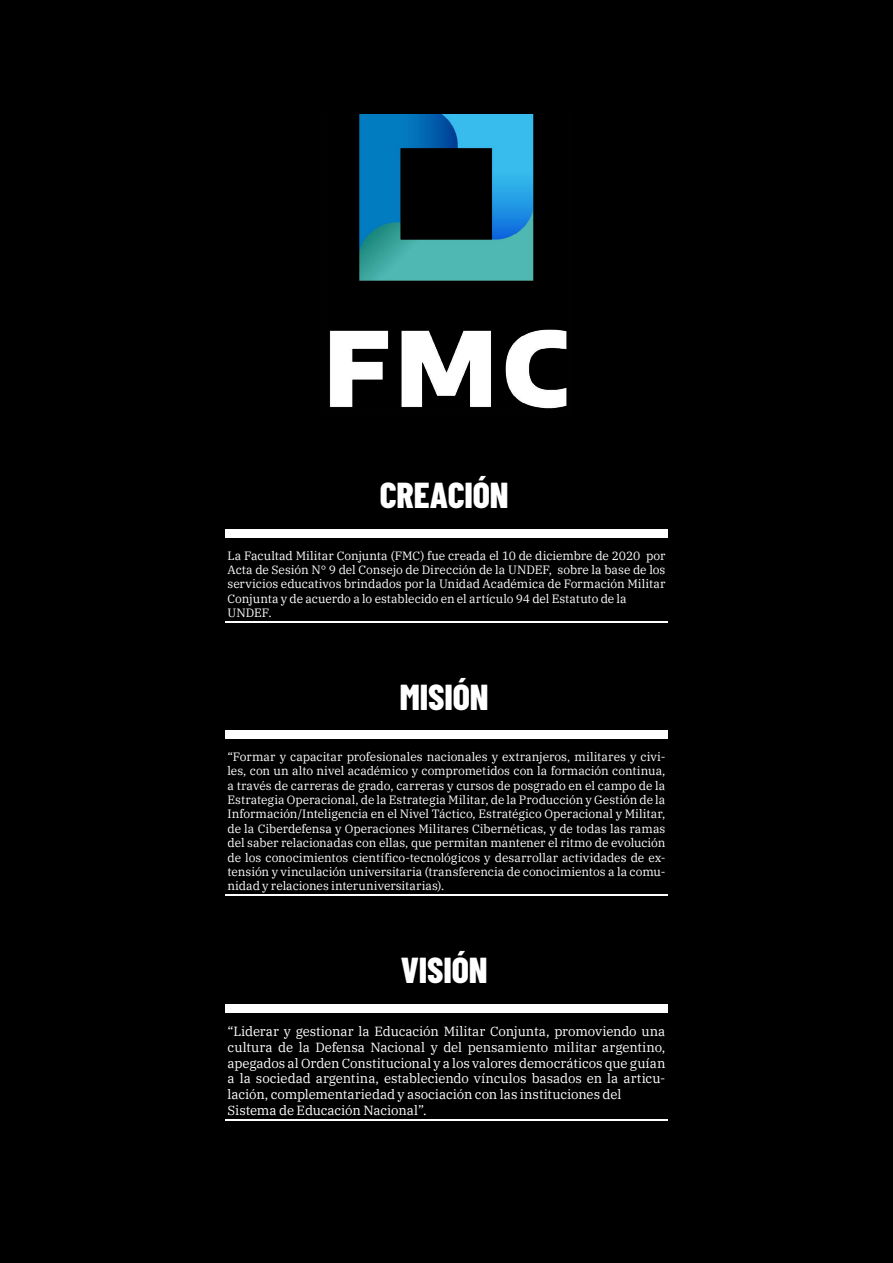
<style>
.page{position:relative;width:893px;height:1263px;background:#000}
.page>*{position:absolute;margin:0;border:0;box-sizing:border-box;transform-origin:0 0}
.t1{font:800 36px "Barlow Condensed";letter-spacing:-.005em;color:#fff}
.t2{font:13.2px/15.9px "IBM Plex Serif";letter-spacing:-.005em;color:#fff}
.t3{font:12px/14.4px "IBM Plex Serif";letter-spacing:-.005em;color:#fff;text-align:justify}
</style>
<div class="page">
<div style="left:225px;top:730px;width:443px;height:8px;background:#fff"></div>
<hr style="left:225px;top:894px;width:443px;height:2px;background:#fff">
<hr style="left:225px;top:1119px;width:443px;height:2px;background:#fff">
<div style="left:225px;top:1004px;width:443px;height:8px;background:#fff"></div>
<hr style="left:225px;top:621px;width:443px;height:2px;background:#fff">
<div style="left:225px;top:529px;width:443px;height:8px;background:#fff"></div>
<img style="left:329px;top:114px;width:238px;height:295px">
<h1 class="t1" style="left:380px;top:470px;width:130px">CREACIÓN</h1>
<p class="t3" style="left:227px;top:547px;width:439px;text-align:left">La Facultad Militar Conjunta (FMC) fue creada el 10 de diciembre de 2020 por Acta de Sesión N° 9 del Consejo de Dirección de la UNDEF, sobre la base de los servicios educativos brindados por la Unidad Académica de Formación Militar Conjunta y de acuerdo a lo establecido en el artículo 94 del Estatuto de la UNDEF.</p>
<h1 class="t1" style="left:400px;top:672px;width:90px">MISIÓN</h1>
<p class="t3" style="left:227px;top:748px;width:439px">“Formar y capacitar profesionales nacionales y extranjeros, militares y civi&shy;les, con un alto nivel académico y comprometidos con la formación continua, a través de carreras de grado, carreras y cursos de posgrado en el campo de la Estrategia Operacional, de la Estrategia Militar, de la Producción y Gestión de la Información/Inteligencia en el Nivel Táctico, Estratégico Operacional y Militar, de la Ciberdefensa y Operaciones Militares Cibernéticas, y de todas las ramas del saber relacionadas con ellas, que permitan mantener el ritmo de evolución de los conocimientos científico-tecnológicos y desarrollar actividades de ex&shy;tensión y vinculación universitaria (transferencia de conocimientos a la comu&shy;nidad y relaciones interuniversitarias).</p>
<h1 class="t1" style="left:401px;top:944px;width:88px">VISIÓN</h1>
<p class="t2" style="left:227px;top:1022px;width:439px">“Liderar y gestionar la Educación Militar Conjunta, promoviendo una cultura de la Defensa Nacional y del pensamiento militar argentino, apegados al Orden Constitucional y a los valores democráticos que guían a la sociedad argentina, estableciendo vínculos basados en la articu&shy;lación, complementariedad y asociación con las instituciones del Sistema de Educación Nacional”.</p>
</div>
